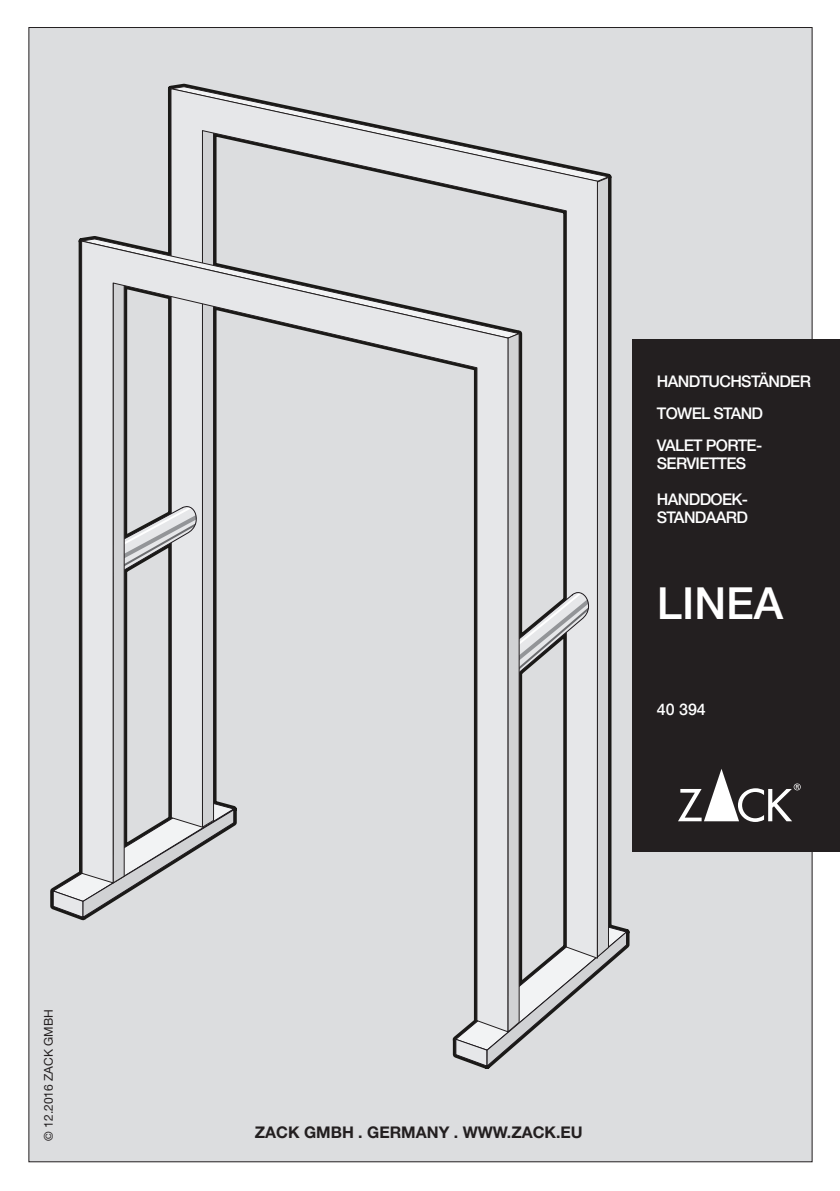
<style>
.page{position:relative;width:840px;height:1191px;background:#fff}
.page>*{position:absolute;margin:0;border:0;box-sizing:border-box;transform-origin:0 0}
.t1{font:500 44px "Helvetica Neue LT Pro";color:#fff}
.t2{font:500 16px/32px "Helvetica Neue LT Pro";letter-spacing:-.04em;color:#fff}
.t3{font:700 16px "Helvetica Neue LT Pro";color:#231f20}
.t4{font:12px "Helvetica Neue LT Pro";color:#231f20}
</style>
<div class="page">
<div style="left:29px;top:27px;width:782px;height:1135px;background:#dcdddf;border:1px solid #231f20"></div>
<div style="left:632px;top:339px;width:207px;height:512px;background:#231f20"></div>
<svg style="left:678px;top:769px;width:122px;height:53px"></svg>
<svg style="left:170px;top:87px;width:428px;height:102px"></svg>
<svg style="left:51px;top:124px;width:185px;height:795px"></svg>
<svg style="left:81px;top:240px;width:372px;height:681px"></svg>
<svg style="left:453px;top:176px;width:175px;height:892px"></svg>
<p class="t4" style="left:41px;top:1140px;width:133px;rotate:-90deg">© 12.2016 ZACK GMBH</p>
<p class="t2" style="left:656px;top:365px;width:156px">HANDTUCHSTÄNDER<br>TOWEL STAND<br>VALET PORTE-</p>
<p class="t2" style="left:656px;top:447px;width:91px">SERVIETTES</p>
<p class="t2" style="left:656px;top:490px;width:93px;line-height:18px">HANDDOEK-<br>STANDAARD</p>
<h1 class="t1" style="left:656px;top:577px;width:128px">LINEA</h1>
<p class="t2" style="left:656px;top:693px;width:50px">40 394</p>
<p class="t3" style="left:255px;top:1122px;width:329px">ZACK GMBH . GERMANY . WWW.ZACK.EU</p>
</div>
